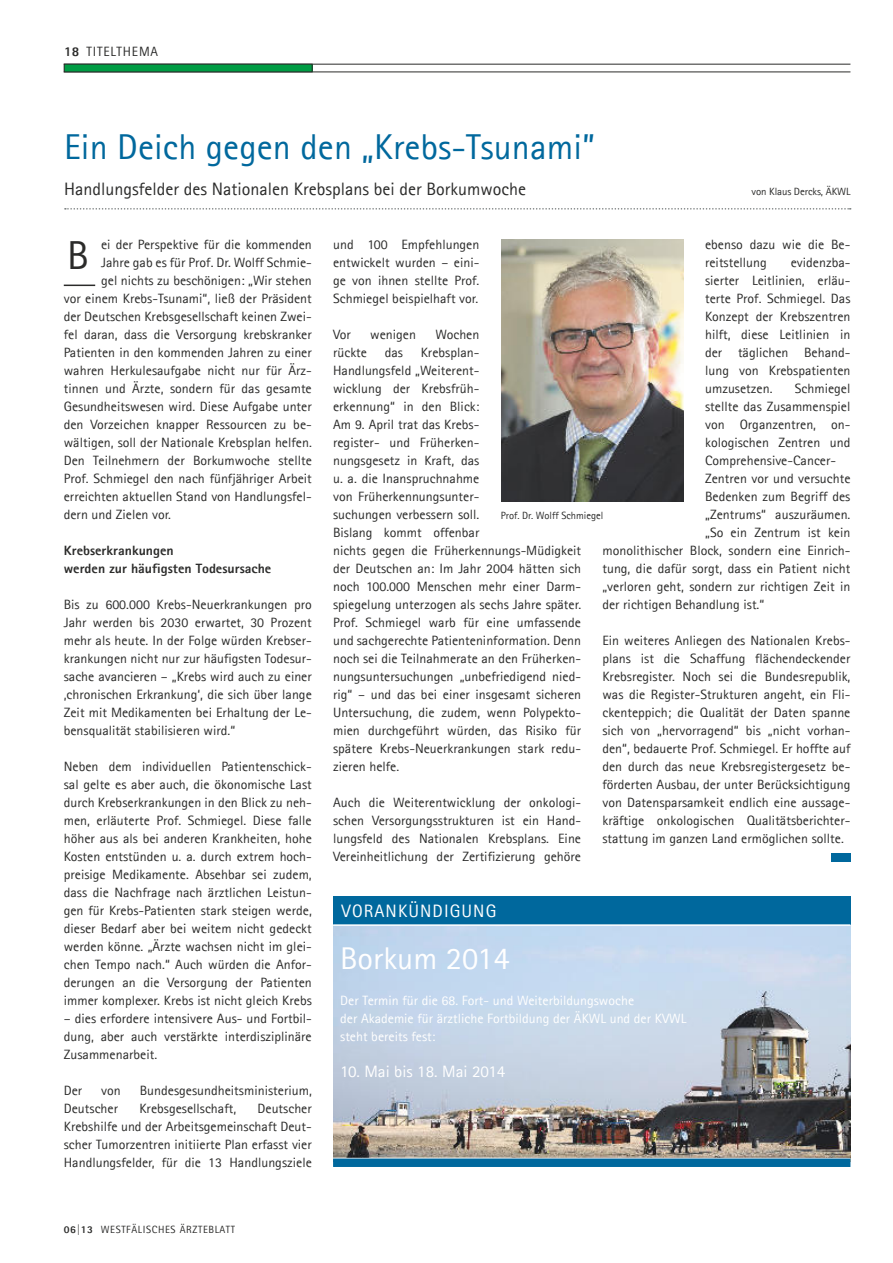
<style>
.page{position:relative;width:893px;height:1263px;background:#fff}
.page>*{position:absolute;margin:0;border:0;box-sizing:border-box;transform-origin:0 0}
.t1{font:40.5px "Agfa Rotis Sans Serif";color:#2b2b2a}
.t2{font:36px "Agfa Rotis Sans Serif";letter-spacing:.005em;color:#00689d}
.t3{font:31.5px "Agfa Rotis Sans Serif";color:#fff}
.t4{font:18px "Agfa Rotis Sans Serif";color:#2b2b2a}
.t5{font:18px "Agfa Rotis Sans Serif";letter-spacing:.06em;color:#fff}
.t6{font:16.5px "Agfa Rotis Sans Serif";color:#fff}
.t7{font:13.5px/18px "Agfa Rotis Sans Serif";color:#2b2b2a;text-align:justify}
.t8{font:13.5px/18px "Agfa Rotis Sans Serif";color:#fff}
.t9{font:800 13.5px/18px "Agfa Rotis Sans Serif";color:#2b2b2a}
.t10{font:13.5px "Agfa Rotis Sans Serif";letter-spacing:.06em;color:#2b2b2a}
.t11{font:10.5px "Agfa Rotis Sans Serif";color:#2b2b2a}
.t12{font:10.5px "Agfa Rotis Sans Serif";letter-spacing:.06em;color:#2b2b2a}
.s1{font-weight:800}
</style>
<div class="page">
<hr style="left:64px;top:64px;width:786px;height:1px;background:#2b2b2a">
<hr style="left:64px;top:72px;width:786px;height:1px;background:#2b2b2a">
<div style="left:64px;top:64px;width:248px;height:8px;background:#009c44"></div>
<div style="left:64px;top:64px;width:249px;height:8px;border:1px solid #2b2b2a"></div>
<img style="left:333px;top:926px;width:517px;height:232px">
<svg style="left:65px;top:208px;width:786px;height:2px"></svg>
<img style="left:501px;top:239px;width:183px;height:263px">
<div style="left:831px;top:853px;width:19px;height:8px;background:#00689d"></div>
<hr style="left:64px;top:285px;width:31px;height:1px;background:#2b2b2a">
<div style="left:333px;top:1158px;width:517px;height:9px;background:#00689d;border:2px solid #00689d"></div>
<div style="left:333px;top:896px;width:517px;height:28px;background:#00689d"></div>
<p class="t10" style="left:64px;top:44px;width:95px"><span class="s1">18</span> TITELTHEMA</p>
<h2 class="t2" style="left:64px;top:126px;width:532px">Ein Deich gegen den „Krebs-Tsunami”</h2>
<h3 class="t4" style="left:64px;top:179px;width:463px">Handlungsfelder des Nationalen Krebsplans bei der Borkumwoche</h3>
<p class="t11" style="left:752px;top:186px;width:100px">von Klaus Dercks, ÄKWL</p>
<p class="t7" style="left:101px;top:236px;width:212px">ei der Perspektive für die kommenden</p>
<p class="t7" style="left:101px;top:254px;width:212px">Jahre gab es für Prof. Dr. Wolff Schmie-</p>
<p class="t7" style="left:101px;top:272px;width:212px">gel nichts zu beschönigen: „Wir stehen</p>
<p class="t7" style="left:64px;top:290px;width:249px">vor einem Krebs-Tsunami“, ließ der Präsident</p>
<p class="t7" style="left:64px;top:308px;width:250px">der Deutschen Krebsgesellschaft keinen Zwei-</p>
<p class="t7" style="left:64px;top:326px;width:250px">fel daran, dass die Versorgung krebskranker</p>
<p class="t7" style="left:64px;top:344px;width:250px">Patienten in den kommenden Jahren zu einer</p>
<p class="t7" style="left:64px;top:362px;width:250px">wahren Herkulesaufgabe nicht nur für Ärz-</p>
<p class="t7" style="left:64px;top:380px;width:249px">tinnen und Ärzte, sondern für das gesamte</p>
<p class="t7" style="left:64px;top:398px;width:250px">Gesundheitswesen wird. Diese Aufgabe unter</p>
<p class="t7" style="left:64px;top:416px;width:250px">den Vorzeichen knapper Ressourcen zu be-</p>
<p class="t7" style="left:64px;top:434px;width:250px">wältigen, soll der Nationale Krebsplan helfen.</p>
<p class="t7" style="left:64px;top:452px;width:250px">Den Teilnehmern der Borkumwoche stellte</p>
<p class="t7" style="left:64px;top:470px;width:250px">Prof. Schmiegel den nach fünfjähriger Arbeit</p>
<p class="t7" style="left:64px;top:488px;width:250px">erreichten aktuellen Stand von Handlungsfel-</p>
<p class="t7" style="left:64px;top:506px;width:109px">dern und Zielen vor.</p>
<p class="t9" style="left:64px;top:541px;width:209px">Krebserkrankungen<br>werden zur häufigsten Todesursache</p>
<p class="t7" style="left:64px;top:596px;width:250px">Bis zu 600.000 Krebs-Neuerkrankungen pro Jahr werden bis 2030 erwartet, 30 Prozent mehr als heute. In der Folge würden Krebser&shy;krankungen nicht nur zur häufigsten Todesur&shy;sache avancieren – „Krebs wird auch zu einer ,chronischen Erkrankung‘, die sich über lange Zeit mit Medikamenten bei Erhaltung der Le&shy;bensqualität stabilisieren wird.“</p>
<p class="t7" style="left:64px;top:758px;width:250px">Neben dem individuellen Patientenschick&shy;sal gelte es aber auch, die ökonomische Last durch Krebserkrankungen in den Blick zu neh&shy;men, erläuterte Prof. Schmiegel. Diese falle höher aus als bei anderen Krankheiten, hohe Kosten entstünden u. a. durch extrem hoch&shy;preisige Medikamente. Absehbar sei zudem, dass die Nachfrage nach ärztlichen Leistun&shy;gen für Krebs-Patienten stark steigen werde, dieser Bedarf aber bei weitem nicht gedeckt werden könne. „Ärzte wachsen nicht im glei&shy;chen Tempo nach.“ Auch würden die Anfor&shy;derungen an die Versorgung der Patienten immer komplexer. Krebs ist nicht gleich Krebs</p>
<p class="t7" style="left:64px;top:1009px;width:250px">– dies erfordere intensivere Aus- und Fortbil&shy;dung, aber auch verstärkte interdisziplinäre Zusammenarbeit.</p>
<p class="t7" style="left:64px;top:1081px;width:20px">Der</p>
<p class="t7" style="left:101px;top:1081px;width:21px">von</p>
<p class="t7" style="left:140px;top:1081px;width:173px">Bundesgesundheitsministerium,</p>
<p class="t7" style="left:64px;top:1099px;width:56px">Deutscher</p>
<p class="t7" style="left:139px;top:1099px;width:98px">Krebsgesellschaft,</p>
<h1 class="t1" style="left:67px;top:231px;width:23px">B</h1>
<p class="t7" style="left:64px;top:1099px;width:250px;text-indent:194px">Deutscher Krebshilfe und der Arbeitsgemeinschaft Deut&shy;scher Tumorzentren initiierte Plan erfasst vier Handlungsfelder, für die 13 Handlungsziele</p>
<p class="t7" style="left:705px;top:236px;width:147px">ebenso dazu wie die Be&shy;reitstellung</p>
<p class="t7" style="left:333px;top:236px;width:148px">und 100 Empfehlungen entwickelt wurden – eini&shy;ge von ihnen stellte Prof.<br>Schmiegel beispielhaft vor.</p>
<p class="t7" style="left:333px;top:326px;width:19px">Vor</p>
<p class="t7" style="left:370px;top:326px;width:47px">wenigen</p>
<p class="t7" style="left:435px;top:326px;width:46px">Wochen</p>
<p class="t7" style="left:333px;top:344px;width:35px">rückte</p>
<p class="t7" style="left:385px;top:344px;width:20px">das</p>
<p class="t7" style="left:705px;top:254px;width:147px;text-indent:86px">evidenzba&shy;sierter Leitlinien, erläu&shy;terte Prof. Schmiegel. Das Konzept der Krebszentren hilft, diese Leitlinien in der täglichen Behand&shy;lung von Krebspatienten umzusetzen.</p>
<p class="t7" style="left:333px;top:344px;width:250px;text-align:left;text-indent:88px">Krebsplan-<br>Handlungsfeld „Weiterent-<br>wicklung der Krebsfrüh-<br>erkennung“ in den Blick:<br>Am 9. April trat das Krebs-<br>register- und Früherken-<br>nungsgesetz in Kraft, das<br>u. a. die Inanspruchnahme<br>von Früherkennungsunter-<br>suchungen verbessern soll.<br>Bislang kommt offenbar<br>nichts gegen die Früherkennungs-Müdigkeit der Deutschen an: Im Jahr 2004 hätten sich noch 100.000 Menschen mehr einer Darm&shy;spiegelung unterzogen als sechs Jahre später.<br>Prof. Schmiegel warb für eine umfassende und sachgerechte Patienteninformation. Denn noch sei die Teilnahmerate an den Früherken&shy;nungsuntersuchungen „unbefriedigend nied&shy;rig“ – und das bei einer insgesamt sicheren Untersuchung, die zudem, wenn Polypekto&shy;mien durchgeführt würden, das Risiko für spätere Krebs-Neuerkrankungen stark redu&shy;zieren helfe.</p>
<p class="t7" style="left:333px;top:794px;width:250px">Auch die Weiterentwicklung der onkologi&shy;schen Versorgungsstrukturen ist ein Hand&shy;lungsfeld des Nationalen Krebsplans. Eine Vereinheitlichung der Zertifizierung gehöre</p>
<p class="t7" style="left:795px;top:379px;width:57px">Schmiegel</p>
<p class="t7" style="left:705px;top:397px;width:147px">stellte das Zusammenspiel</p>
<p class="t7" style="left:705px;top:415px;width:147px">von Organzentren, on-</p>
<p class="t7" style="left:705px;top:433px;width:147px">kologischen Zentren und</p>
<p class="t7" style="left:705px;top:451px;width:133px">Comprehensive-Cancer-</p>
<p class="t7" style="left:705px;top:469px;width:147px">Zentren vor und versuchte</p>
<p class="t7" style="left:705px;top:487px;width:147px">Bedenken zum Begriff des</p>
<p class="t7" style="left:705px;top:505px;width:147px">„Zentrums“ auszuräumen.</p>
<p class="t7" style="left:705px;top:523px;width:147px">„So ein Zentrum ist kein</p>
<p class="t7" style="left:602px;top:541px;width:250px">monolithischer Block, sondern eine Einrich-</p>
<p class="t7" style="left:602px;top:559px;width:250px">tung, die dafür sorgt, dass ein Patient nicht</p>
<p class="t7" style="left:602px;top:577px;width:250px">„verloren geht, sondern zur richtigen Zeit in</p>
<p class="t7" style="left:602px;top:595px;width:163px">der richtigen Behandlung ist.“</p>
<p class="t7" style="left:602px;top:631px;width:250px">Ein weiteres Anliegen des Nationalen Krebs&shy;plans ist die Schaffung flächendeckender Krebsregister. Noch sei die Bundesrepublik, was die Register-Strukturen angeht, ein Fli&shy;ckenteppich; die Qualität der Daten spanne sich von „hervorragend“ bis „nicht vorhan&shy;den“, bedauerte Prof. Schmiegel. Er hoffte auf den durch das neue Krebsregistergesetz be&shy;förderten Ausbau, der unter Berücksichtigung von Datensparsamkeit endlich eine aussage&shy;kräftige onkologischen Qualitätsberichter&shy;stattung im ganzen Land ermöglichen sollte.</p>
<p class="t11" style="left:501px;top:509px;width:104px">Prof. Dr. Wolff Schmiegel</p>
<h3 class="t5" style="left:342px;top:900px;width:156px">VORANKÜNDIGUNG</h3>
<h3 class="t3" style="left:340px;top:940px;width:171px">Borkum 2014</h3>
<p class="t8" style="left:340px;top:992px;width:348px">Der Termin für die 68. Fort- und Weiterbildungswoche<br>der Akademie für ärztliche Fortbildung der ÄKWL und der KVWL steht bereits fest:</p>
<p class="t6" style="left:340px;top:1062px;width:167px">10. Mai bis 18. Mai 2014</p>
<p class="t12" style="left:64px;top:1223px;width:173px"><span class="s1">06|13</span> WESTFÄLISCHES ÄRZTEBLATT</p>
</div>
